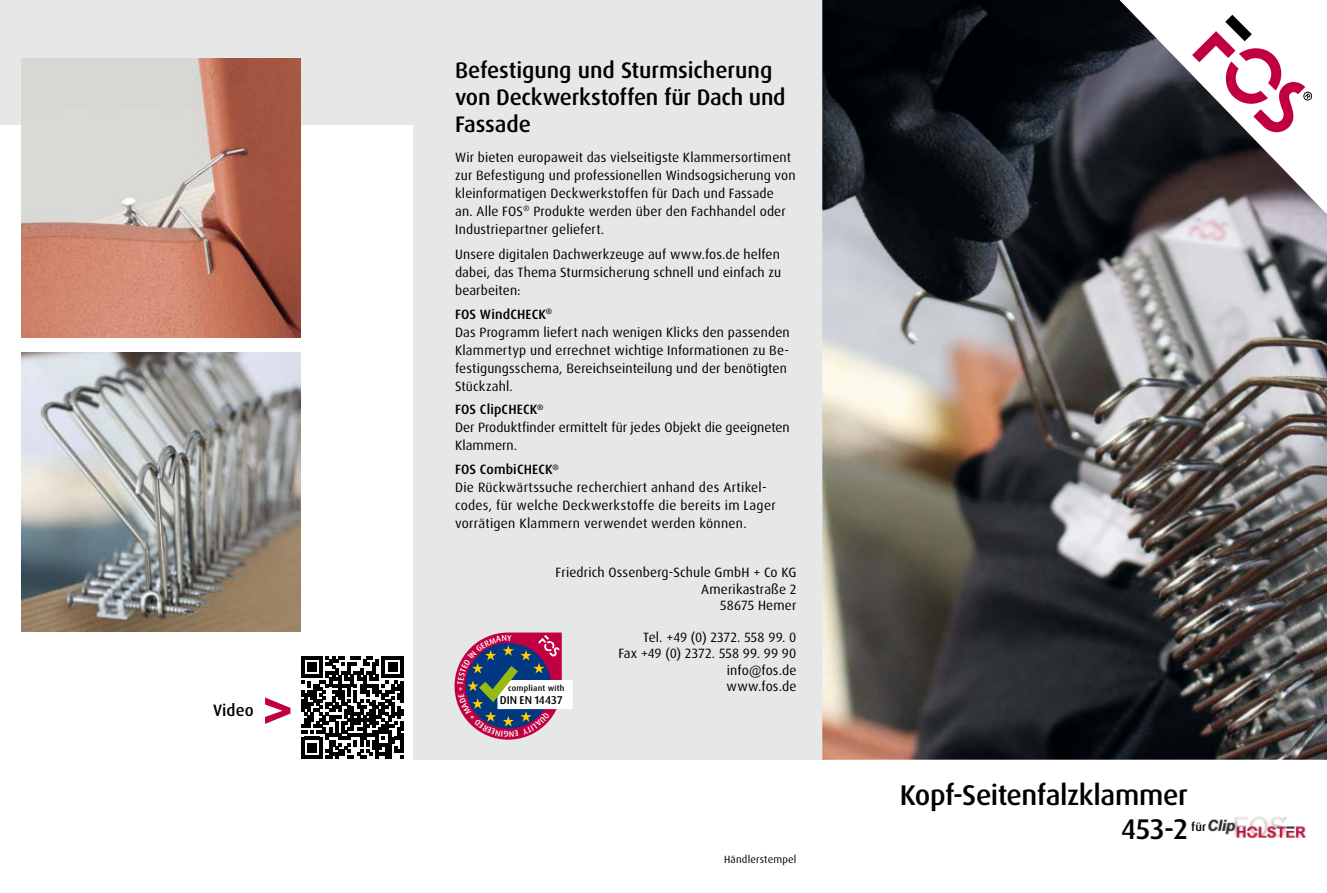
<style>
.page{position:relative;width:1327px;height:893px;background:#fff}
.page>*{position:absolute;margin:0;border:0;box-sizing:border-box;transform-origin:0 0}
.t1{font:700 60px "Dax OT";color:#c10044}
.t2{font:500 28.5px/34.2px "Dax OT";letter-spacing:-.015em;color:#000;text-align:right}
.t3{font:500 22.5px/27px "Dax OT";letter-spacing:-.01em;color:#000}
.t4{font:500 16.5px "Dax OT";letter-spacing:.005em;color:#000}
.t5{font:13.5px/18px "Dax OT";letter-spacing:.01em;color:#000}
.t6{font:500 12px "Dax OT";color:#000}
.t7{font:500 11.4px "Dax OT";letter-spacing:.015em;color:#000}
.t8{font:10.5px "Dax OT";letter-spacing:.02em;color:#000}
.t9{font:500 8.25px "Dax OT";letter-spacing:.025em;color:#000}
.s1{font-weight:500}
</style>
<div class="page">
<div style="left:0;top:0;width:822px;height:760px;background:#e6e7e7"></div>
<div style="left:0;top:125px;width:413px;height:664px;background:#fff"></div>
<img style="left:21px;top:58px;width:279px;height:279px">
<img style="left:822px;top:0;width:505px;height:760px">
<svg style="left:1110px;top:0;width:217px;height:225px;background:#646268"></svg>
<svg style="left:1120px;top:0;width:207px;height:213px"></svg>
<img style="left:1208px;top:816px;width:98px;height:23px">
<svg style="left:301px;top:656px;width:103px;height:103px"></svg>
<img style="left:21px;top:353px;width:279px;height:279px">
<svg style="left:454px;top:632px;width:119px;height:108px"></svg>
<p class="t4" style="left:213px;top:700px;width:42px">Video</p>
<h1 class="t1" style="left:262px;top:671px;width:33px">&gt;</h1>
<h3 class="t3" style="left:455px;top:57px;width:332px">Befestigung und Sturmsicherung von Deckwerkstoffen für Dach und<br>Fassade</h3>
<p class="t5" style="left:455px;top:148px;width:342px">Wir bieten europaweit das vielseitigste Klammersortiment zur Befestigung und professionellen Windsogsicherung von kleinformatigen Deckwerkstoffen für Dach und Fassade<br>an. Alle FOS<sup>®</sup> Produkte werden über den Fachhandel oder Industriepartner geliefert.</p>
<p class="t5" style="left:455px;top:245px;width:328px;text-align:justify">Unsere digitalen Dachwerkzeuge auf www.fos.de helfen dabei, das Thema Sturmsicherung schnell und einfach zu bearbeiten:</p>
<p class="t5" style="left:455px;top:305px;width:336px"><span class="s1">FOS WindCHECK</span><sup>®<br></sup>Das Programm liefert nach wenigen Klicks den passenden Klammertyp und errechnet wichtige Informationen zu Be&shy;festigungsschema, Bereichseinteilung und der benötigten Stückzahl.</p>
<p class="t5" style="left:455px;top:401px;width:336px"><span class="s1">FOS ClipCHECK</span><sup>®<br></sup>Der Produktfinder ermittelt für jedes Objekt die geeigneten<br>Klammern.</p>
<p class="t5" style="left:455px;top:461px;width:322px"><span class="s1">FOS CombiCHECK</span><sup>®<br></sup>Die Rückwärtssuche recherchiert anhand des Artikel&shy;codes, für welche Deckwerkstoffe die bereits im Lager vorrätigen Klammern verwendet werden können.</p>
<p class="t5" style="left:555px;top:565px;width:242px;line-height:16.2px;text-align:right">Friedrich Ossenberg-Schule GmbH + Co KG<br>Amerikastraße 2<br>58675 Hemer</p>
<p class="t5" style="left:618px;top:629px;width:179px;line-height:16.2px;text-align:right">Tel. +49 (0) 2372. 558 99. 0<br>Fax +49 (0) 2372. 558 99. 99 90 info@fos.de<br>www.fos.de</p>
<p class="t9" style="left:508px;top:683px;width:58px">compliant with</p>
<p class="t7" style="left:500px;top:693px;width:64px">DIN EN 14437</p>
<p class="t8" style="left:724px;top:853px;width:74px">Händlerstempel</p>
<h2 class="t2" style="left:900px;top:778px;width:289px">Kopf-Seitenfalzklammer<br>453-2</h2>
<p class="t6" style="left:1191px;top:819px;width:17px">für</p>
</div>
